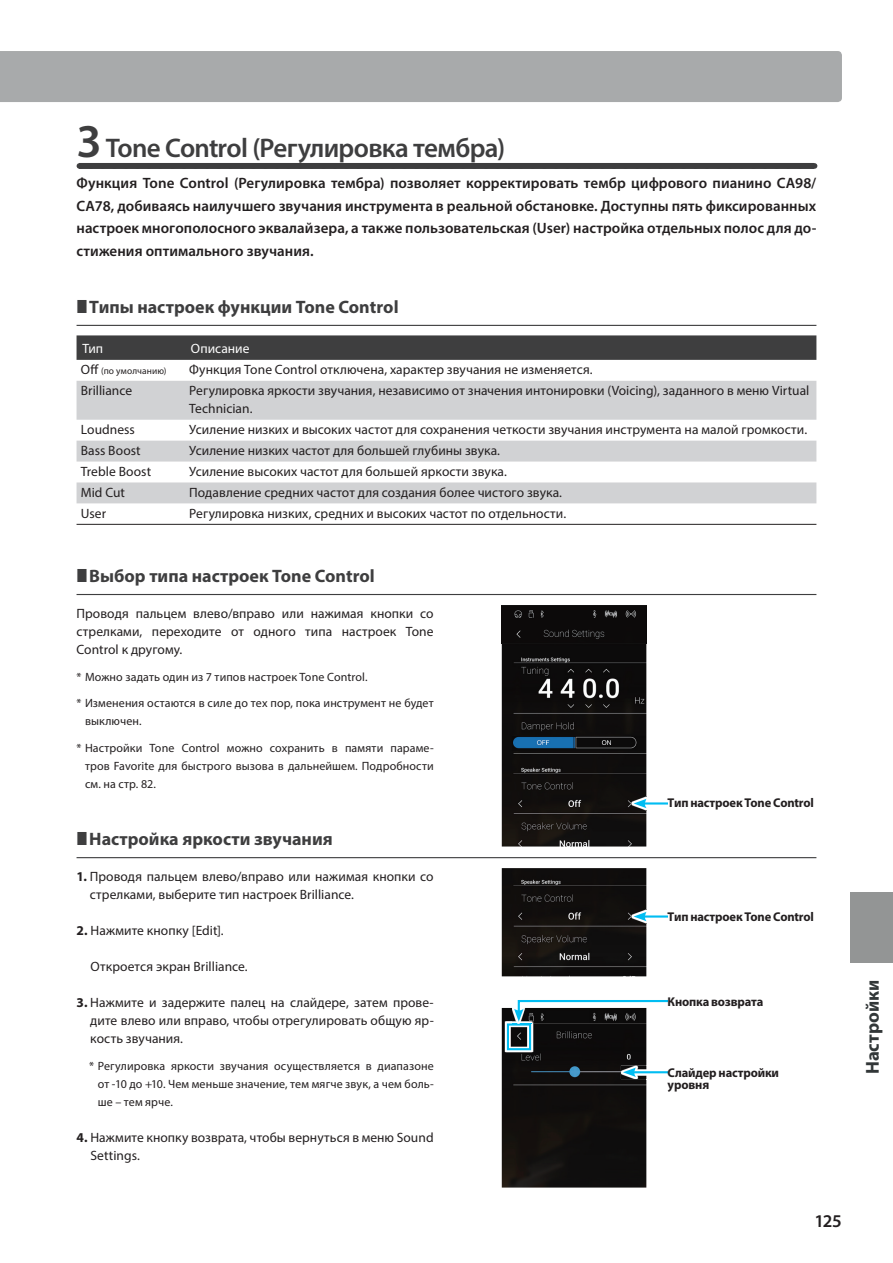
<style>
.page{position:relative;width:893px;height:1263px;background:#fff}
.page>*{position:absolute;margin:0;border:0;box-sizing:border-box;transform-origin:0 0}
.t1{font:600 27px "Myriad Pro";letter-spacing:-.025em;color:#3e3e3f}
.t2{font:700 18.75px "Myriad Pro";color:#323738}
.t3{font:700 18px "Myriad Pro";color:#3e3e3f}
.t4{font:600 18px "Myriad Pro";color:#231f20}
.t5{font:600 15px/22.5px "Myriad Pro";letter-spacing:.005em;color:#231f20;text-align:justify}
.t6{font:13.5px/18px "Myriad Pro";color:#231f20}
.t7{font:13.5px "Myriad Pro";color:#fff}
.t8{font:700 12.75px/12px "Myriad Pro";letter-spacing:-.01em;color:#231f20}
.t9{font:12px/18px "Myriad Pro";letter-spacing:.01em;color:#231f20;text-align:justify}
.t10{font:9.45px "Myriad Pro";letter-spacing:.015em;color:#231f20}
.s1{font-size:47.25px}
.s2{font-size:13.5px}
.s3{font-weight:700}
</style>
<div class="page">
<div style="left:0;top:51px;width:842px;height:51px;background:#a8aaab"></div>
<div style="left:850px;top:892px;width:43px;height:71px;background:#939595"></div>
<img style="left:502px;top:605px;width:144px;height:241px">
<img style="left:632px;top:797px;width:36px;height:13px">
<hr style="left:643px;top:802px;width:33px;height:2px;background:#01bdf2">
<svg style="left:634px;top:799px;width:13px;height:9px"></svg>
<div style="left:79px;top:163px;width:735px;height:6px;background:#3e3e3f"></div>
<hr style="left:77px;top:325px;width:739px;height:1px;background:#3e3e3f">
<hr style="left:77px;top:594px;width:739px;height:1px;background:#3e3e3f">
<hr style="left:77px;top:857px;width:739px;height:1px;background:#3e3e3f">
<svg style="left:77px;top:335px;width:739px;height:25px;background:#424243"></svg>
<svg style="left:77px;top:381px;width:739px;height:122px;fill:#d1d2d4"></svg>
<hr style="left:77px;top:524px;width:739px;height:1px;background:#231f20">
<img style="left:502px;top:868px;width:144px;height:108px">
<img style="left:632px;top:910px;width:36px;height:13px">
<hr style="left:643px;top:915px;width:33px;height:2px;background:#01bdf2">
<svg style="left:634px;top:912px;width:13px;height:9px"></svg>
<img style="left:502px;top:1008px;width:144px;height:179px">
<img style="left:621px;top:1065px;width:47px;height:14px">
<hr style="left:632px;top:1071px;width:44px;height:2px;background:#01bdf2">
<svg style="left:623px;top:1067px;width:13px;height:10px"></svg>
<svg style="left:505px;top:1000px;width:163px;height:53px"></svg>
<div style="left:668px;top:798px;width:148px;height:45px;background:#fff"></div>
<div style="left:668px;top:911px;width:148px;height:46px;background:#fff"></div>
<div style="left:668px;top:1067px;width:148px;height:46px;background:#fff"></div>
<h1 class="t1" style="left:77px;top:138px;width:430px"><span class="s1">3</span> Tone Control (Регулировка тембра)</h1>
<p class="t5" style="left:77px;top:173px;width:741px">Функция Tone Control (Регулировка тембра) позволяет корректировать тембр цифрового пианино CA98/ CA78, добиваясь наилучшего звучания инструмента в реальной обстановке. Доступны пять фиксированных настроек многополосного эквалайзера, а также пользовательская (User) настройка отдельных полос для до&shy;стижения оптимального звучания.</p>
<h3 class="t3" style="left:89px;top:300px;width:311px">Типы настроек функции Tone Control</h3>
<p class="t7" style="left:83px;top:343px;width:22px">Тип</p>
<p class="t7" style="left:191px;top:343px;width:60px">Описание</p>
<p class="t10" style="left:81px;top:367px;width:87px"><span class="s2">Off</span> (по умолчанию)</p>
<p class="t6" style="left:189px;top:362px;width:405px">Функция Tone Control отключена, характер звучания не изменяется.</p>
<p class="t6" style="left:81px;top:383px;width:53px">Brilliance</p>
<p class="t6" style="left:189px;top:383px;width:622px">Регулировка яркости звучания, независимо от значения интонировки (Voicing), заданного в меню Virtual<br>Technician.</p>
<p class="t6" style="left:81px;top:422px;width:56px">Loudness</p>
<p class="t6" style="left:189px;top:422px;width:619px">Усиление низких и высоких частот для сохранения четкости звучания инструмента на малой громкости.</p>
<p class="t6" style="left:81px;top:442px;width:61px">Bass Boost</p>
<p class="t6" style="left:189px;top:442px;width:312px">Усиление низких частот для большей глубины звука.</p>
<p class="t6" style="left:81px;top:463px;width:72px">Treble Boost</p>
<p class="t6" style="left:189px;top:463px;width:319px">Усиление высоких частот для большей яркости звука.</p>
<p class="t6" style="left:81px;top:484px;width:46px">Mid Cut</p>
<p class="t6" style="left:189px;top:484px;width:374px">Подавление средних частот для создания более чистого звука.</p>
<p class="t6" style="left:81px;top:505px;width:27px">User</p>
<p class="t6" style="left:189px;top:505px;width:378px">Регулировка низких, средних и высоких частот по отдельности.</p>
<h3 class="t3" style="left:89px;top:569px;width:287px">Выбор типа настроек Tone Control</h3>
<p class="t6" style="left:77px;top:606px;width:359px;text-align:justify">Проводя пальцем влево/вправо или нажимая кнопки со стрелками, переходите от одного типа настроек Tone Control к другому.</p>
<p class="t9" style="left:77px;top:669px;width:293px">* Можно задать один из 7 типов настроек Tone Control.</p>
<p class="t9" style="left:85px;top:695px;width:350px;text-indent:-9px">* Изменения остаются в силе до тех пор, пока инструмент не будет выключен.</p>
<p class="t9" style="left:85px;top:740px;width:350px;text-indent:-9px">* Настройки Tone Control можно сохранить в памяти параме&shy;тров Favorite для быстрого вызова в дальнейшем. Подробности см. на стр. 82.</p>
<h3 class="t3" style="left:89px;top:832px;width:245px">Настройка яркости звучания</h3>
<p class="t6" style="left:90px;top:869px;width:345px;text-indent:-13px"><span class="s3">1.</span> Проводя пальцем влево/вправо или нажимая кнопки со стрелками, выберите тип настроек Brilliance.</p>
<p class="t6" style="left:77px;top:923px;width:149px"><span class="s3">2.</span> Нажмите кнопку [Edit].</p>
<p class="t6" style="left:91px;top:959px;width:159px">Откроется экран Brilliance.</p>
<p class="t6" style="left:90px;top:995px;width:345px;text-align:justify;text-indent:-14px"><span class="s3">3.</span> Нажмите и задержите палец на слайдере, затем прове&shy;дите влево или вправо, чтобы отрегулировать общую яр&shy;кость звучания.</p>
<p class="t9" style="left:98px;top:1058px;width:337px;text-indent:-9px">* Регулировка яркости звучания осуществляется в диапазоне от -10 до +10. Чем меньше значение, тем мягче звук, а чем боль&shy;ше – тем ярче.</p>
<p class="t6" style="left:90px;top:1129px;width:345px;text-indent:-14px"><span class="s3">4.</span> Нажмите кнопку возврата, чтобы вернуться в меню Sound<br>Settings.</p>
<p class="t8" style="left:668px;top:798px;width:148px">Тип настроек Tone Control</p>
<p class="t8" style="left:668px;top:912px;width:148px">Тип настроек Tone Control</p>
<p class="t8" style="left:668px;top:997px;width:97px">Кнопка возврата</p>
<p class="t8" style="left:668px;top:1068px;width:113px">Слайдер настройки уровня</p>
<h3 class="t4" style="left:815px;top:1214px;width:29px">125</h3>
<h2 class="t2" style="left:865px;top:1074px;width:96px;rotate:-90deg">Настройки</h2>
</div>
